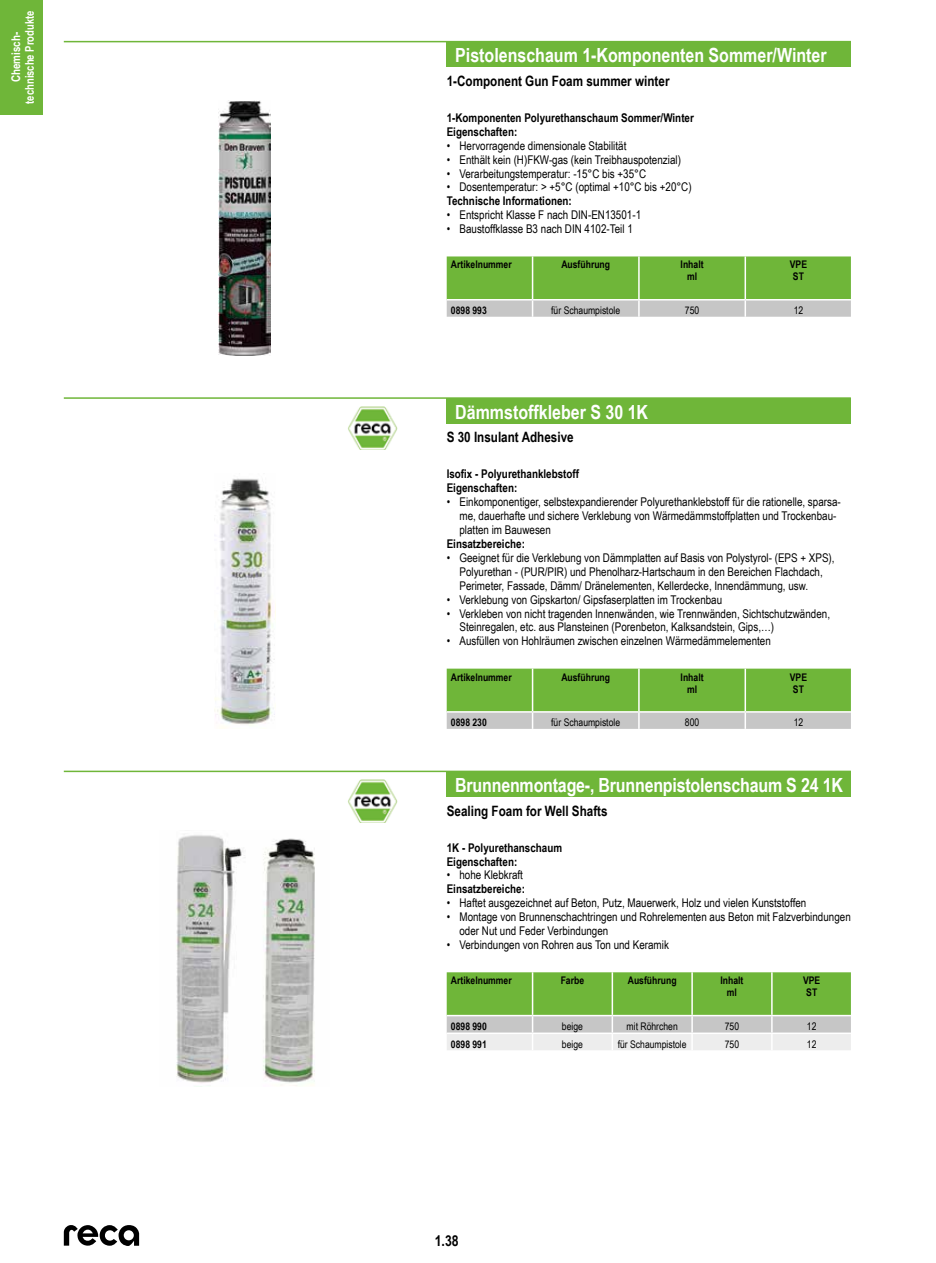
<style>
.page{position:relative;width:936px;height:1263px;background:#fff}
.page>*{position:absolute;margin:0;border:0;box-sizing:border-box;transform-origin:0 0}
.t1{font:700 19.5px "Arial Narrow";color:#fff}
.t2{font:700 15px "Arial Narrow";color:#000}
.t3{font:700 14.25px "Arial Narrow";color:#000}
.t4{font:12px/14px "Arial Narrow";color:#000}
.t5{font:700 12px/14px "Arial Narrow";color:#000}
.t6{font:700 12px/13.5px "Arial Narrow";color:#fff;text-align:center}
.t7{font:700 10.5px/12px "Arial Narrow";color:#000;text-align:center}
.t8{font:10.5px "Arial Narrow";color:#000}
</style>
<div class="page">
<svg style="left:64px;top:1225px;width:75px;height:21px"></svg>
<div style="left:0;top:0;width:43px;height:114px;background:#6fb639"></div>
<hr style="left:64px;top:41px;width:786px;height:1px;background:#6fb639">
<div style="left:446px;top:42px;width:404px;height:25px;background:#6fb639"></div>
<svg style="left:446px;top:256px;width:404px;height:61px;background:#8dbd68"></svg>
<img style="left:219px;top:100px;width:51px;height:256px">
<hr style="left:64px;top:397px;width:786px;height:2px;background:#6fb639">
<div style="left:446px;top:398px;width:404px;height:26px;background:#6fb639"></div>
<svg style="left:446px;top:669px;width:404px;height:60px;background:#8cbd66"></svg>
<img style="left:348px;top:407px;width:50px;height:42px">
<img style="left:214px;top:478px;width:61px;height:251px">
<hr style="left:64px;top:771px;width:786px;height:1px;background:#6fb639">
<div style="left:446px;top:771px;width:404px;height:26px;background:#6fb639"></div>
<svg style="left:446px;top:972px;width:404px;height:78px;background:#a2c885"></svg>
<img style="left:348px;top:780px;width:50px;height:42px">
<img style="left:176px;top:835px;width:139px;height:251px">
<p class="t6" style="left:9px;top:104px;width:94px;rotate:-90deg">Chemisch&shy;technische Produkte</p>
<h1 class="t1" style="left:455px;top:41px;width:373px">Pistolenschaum 1-Komponenten Sommer/Winter</h1>
<p class="t3" style="left:446px;top:70px;width:224px">1-Component Gun Foam summer winter</p>
<p class="t5" style="left:446px;top:110px;width:249px">1-Komponenten Polyurethanschaum Sommer/Winter<br>Eigenschaften:</p>
<p class="t4" style="left:446px;top:138px;width:181px">• Hervorragende dimensionale Stabilität</p>
<p class="t4" style="left:446px;top:152px;width:236px">• Enthält kein (H)FKW-gas (kein Treibhauspotenzial)</p>
<p class="t4" style="left:446px;top:166px;width:201px">• Verarbeitungstemperatur: -15°C bis +35°C</p>
<p class="t4" style="left:446px;top:180px;width:246px">• Dosentemperatur: &gt; +5°C (optimal +10°C bis +20°C)</p>
<p class="t5" style="left:446px;top:194px;width:127px">Technische Informationen:</p>
<p class="t4" style="left:446px;top:208px;width:196px">• Entspricht Klasse F nach DIN-EN13501-1</p>
<p class="t4" style="left:446px;top:222px;width:187px">• Baustoffklasse B3 nach DIN 4102-Teil 1</p>
<p class="t7" style="left:451px;top:258px;width:62px">Artikelnummer</p>
<p class="t7" style="left:561px;top:258px;width:50px">Ausführung</p>
<p class="t7" style="left:680px;top:258px;width:24px">Inhalt ml</p>
<p class="t7" style="left:789px;top:258px;width:19px;text-align:left">VPE<br>ST</p>
<p class="t7" style="left:451px;top:304px;width:37px">0898 993</p>
<p class="t8" style="left:551px;top:303px;width:70px">für Schaumpistole</p>
<p class="t8" style="left:685px;top:303px;width:16px">750</p>
<p class="t8" style="left:793px;top:303px;width:11px">12</p>
<h1 class="t1" style="left:455px;top:397px;width:194px">Dämmstoffkleber S 30 1K</h1>
<p class="t3" style="left:446px;top:427px;width:128px">S 30 Insulant Adhesive</p>
<p class="t5" style="left:446px;top:466px;width:134px">Isofix - Polyurethanklebstoff<br>Eigenschaften:</p>
<p class="t4" style="left:459px;top:494px;width:383px;text-indent:-13px">• Einkomponentiger, selbstexpandierender Polyurethanklebstoff für die rationelle, sparsa&shy;me, dauerhafte und sichere Verklebung von Wärmedämmstoffplatten und Trockenbau&shy;platten im Bauwesen</p>
<p class="t5" style="left:446px;top:536px;width:80px">Einsatzbereiche:</p>
<p class="t4" style="left:459px;top:550px;width:376px;text-indent:-13px">• Geeignet für die Verklebung von Dämmplatten auf Basis von Polystyrol- (EPS + XPS),<br>Polyurethan - (PUR/PIR) und Phenolharz-Hartschaum in den Bereichen Flachdach,<br>Perimeter, Fassade, Dämm/ Dränelementen, Kellerdecke, Innendämmung, usw.</p>
<p class="t4" style="left:446px;top:592px;width:277px">• Verklebung von Gipskarton/ Gipsfaserplatten im Trockenbau</p>
<p class="t4" style="left:459px;top:606px;width:372px;text-indent:-13px">• Verkleben von nicht tragenden Innenwänden, wie Trennwänden, Sichtschutzwänden,<br>Steinregalen, etc. aus Plansteinen (Porenbeton, Kalksandstein, Gips,…)</p>
<p class="t4" style="left:446px;top:634px;width:325px">• Ausfüllen von Hohlräumen zwischen einzelnen Wärmedämmelementen</p>
<p class="t7" style="left:451px;top:670px;width:62px">Artikelnummer</p>
<p class="t7" style="left:561px;top:670px;width:50px">Ausführung</p>
<p class="t7" style="left:680px;top:670px;width:24px">Inhalt ml</p>
<p class="t7" style="left:789px;top:670px;width:19px;text-align:left">VPE<br>ST</p>
<p class="t7" style="left:451px;top:716px;width:37px">0898 230</p>
<p class="t8" style="left:551px;top:715px;width:70px">für Schaumpistole</p>
<p class="t8" style="left:685px;top:715px;width:16px">800</p>
<p class="t8" style="left:793px;top:715px;width:11px">12</p>
<h1 class="t1" style="left:455px;top:770px;width:389px">Brunnenmontage-, Brunnenpistolenschaum S 24 1K</h1>
<p class="t3" style="left:446px;top:800px;width:162px">Sealing Foam for Well Shafts</p>
<p class="t5" style="left:446px;top:840px;width:117px">1K - Polyurethanschaum<br>Eigenschaften:</p>
<p class="t4" style="left:446px;top:868px;width:78px">• hohe Klebkraft</p>
<p class="t5" style="left:446px;top:882px;width:80px">Einsatzbereiche:</p>
<p class="t4" style="left:446px;top:896px;width:361px">• Haftet ausgezeichnet auf Beton, Putz, Mauerwerk, Holz und vielen Kunststoffen</p>
<p class="t4" style="left:459px;top:909px;width:393px;text-indent:-13px">• Montage von Brunnenschachtringen und Rohrelementen aus Beton mit Falzverbindungen oder Nut und Feder Verbindungen</p>
<p class="t4" style="left:446px;top:937px;width:224px">• Verbindungen von Rohren aus Ton und Keramik</p>
<p class="t7" style="left:451px;top:974px;width:62px">Artikelnummer</p>
<p class="t7" style="left:560px;top:974px;width:25px">Farbe</p>
<p class="t7" style="left:627px;top:974px;width:50px">Ausführung</p>
<p class="t7" style="left:720px;top:974px;width:24px">Inhalt ml</p>
<p class="t7" style="left:803px;top:974px;width:19px;text-align:left">VPE<br>ST</p>
<p class="t7" style="left:451px;top:1020px;width:37px">0898 990</p>
<p class="t8" style="left:562px;top:1019px;width:23px">beige</p>
<p class="t8" style="left:626px;top:1019px;width:53px">mit Röhrchen</p>
<p class="t8" style="left:724px;top:1019px;width:16px">750</p>
<p class="t8" style="left:806px;top:1019px;width:11px">12</p>
<p class="t7" style="left:451px;top:1037px;width:37px">0898 991</p>
<p class="t8" style="left:562px;top:1036px;width:23px">beige</p>
<p class="t8" style="left:617px;top:1036px;width:70px">für Schaumpistole</p>
<p class="t8" style="left:724px;top:1036px;width:16px">750</p>
<p class="t8" style="left:806px;top:1036px;width:11px">12</p>
<p class="t2" style="left:434px;top:1229px;width:25px">1.38</p>
</div>
